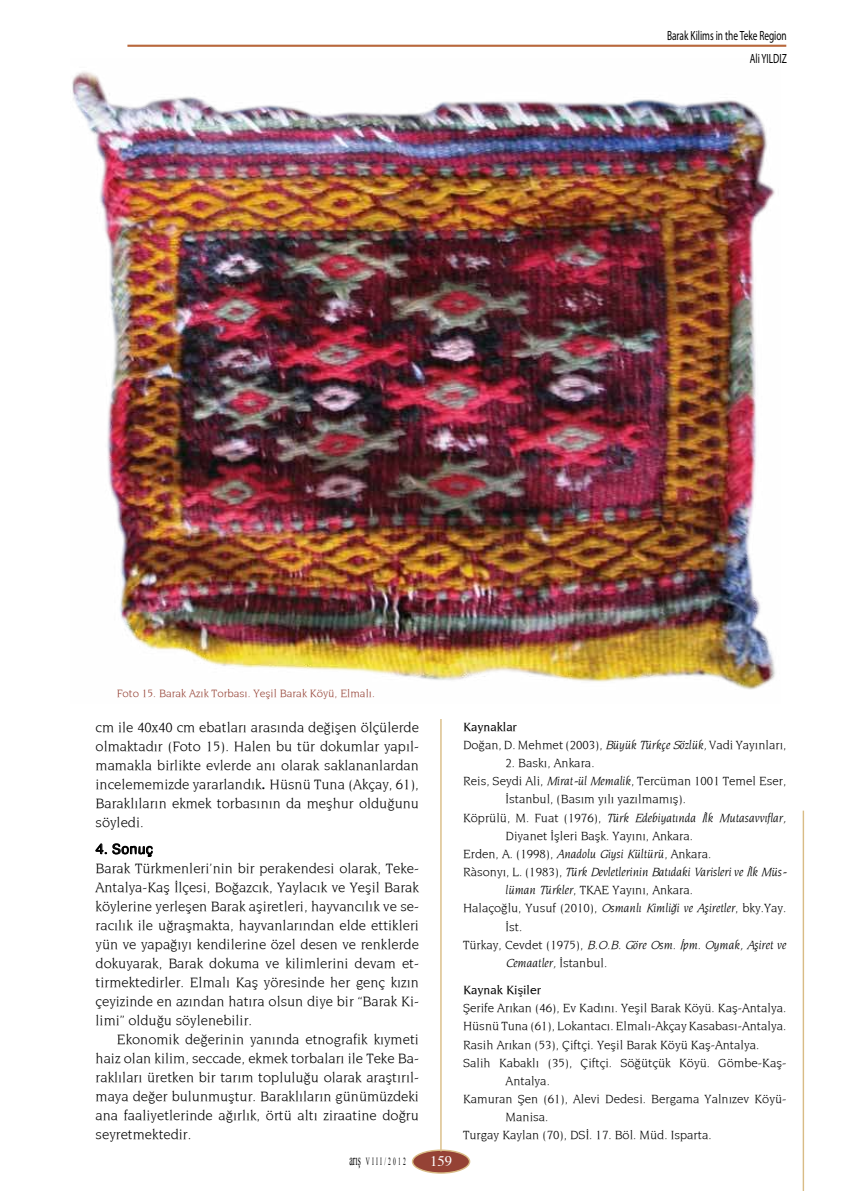
<style>
.page{position:relative;width:851px;height:1191px;background:#fff}
.page>*{position:absolute;margin:0;border:0;box-sizing:border-box;transform-origin:0 0}
.t1{font:14.55px/19px "Novarese";color:#000;text-align:justify}
.t2{font:14.55px "Times";color:#fff}
.t3{font:13.35px/23.4px "Myriad Pro";color:#000;text-align:right;scale:.7 1}
.t4{font:13.05px "Hel Con Solaris";color:#000;scale:1.25 1}
.t5{font:12.75px/18.1px "Novarese";color:#000}
.t6{font:italic 12.75px "Novarese";color:#000}
.t7{font:500 12.75px "Novarese";color:#000}
.t8{font:11.4px "Novarese";color:#954235}
.t9{font:10.95px "Times New Roman";letter-spacing:.4em;color:#000;scale:.51 1}
.s1{font-weight:700}
.s2{font-size:15.6px}
.s3{font-weight:500}
.s4{font-style:italic}
.s5{font-style:normal}
</style>
<div class="page">
<hr style="left:127px;top:45px;width:659px;height:2px;background:#b9683c">
<hr style="left:802px;top:810px;width:2px;height:381px;background:#d9bc86">
<div style="left:412px;top:1150px;width:57px;height:23px;background:#954235;border-radius:50%"></div>
<div style="left:412px;top:1149px;width:58px;height:24px;border:1px solid #d9bc86;border-radius:50%"></div>
<hr style="left:440px;top:719px;width:1px;height:432px;background:#d9bc86">
<svg style="left:96px;top:843px;width:11px;height:11px"></svg>
<svg style="left:113px;top:843px;width:39px;height:13px"></svg>
<img style="left:72px;top:71px;width:703px;height:619px">
<p class="t3" style="left:667px;top:25px;width:172px">Barak Kilims in the Teke Region<br>Ali YILDIZ</p>
<p class="t8" style="left:117px;top:687px;width:259px">Foto 15. Barak Azık Torbası. Yeşil Barak Köyü, Elmalı.</p>
<p class="t1" style="left:96px;top:717px;width:325px">cm ile 40x40 cm ebatları arasında değişen ölçülerde olmaktadır (Foto 15). Halen bu tür dokumlar yapıl&shy;mamakla birlikte evlerde anı olarak saklananlardan incelememizde yararlandık<span class="s1">.</span> Hüsnü Tuna (Akçay, 61), Baraklıların ekmek torbasının da meşhur olduğunu söyledi.</p>
<p class="t4" style="left:96px;top:841px;width:47px">4. Sonuç</p>
<p class="t1" style="left:96px;top:858px;width:325px">Barak Türkmenleri’nin bir perakendesi olarak, Teke-Antalya-Kaş İlçesi, Boğazcık, Yaylacık ve Yeşil Barak köylerine yerleşen Barak aşiretleri, hayvancılık ve se&shy;racılık ile uğraşmakta, hayvanlarından elde ettikleri yün ve yapağıyı kendilerine özel desen ve renklerde dokuyarak, Barak dokuma ve kilimlerini devam et&shy;tirmektedirler. Elmalı Kaş yöresinde her genç kızın çeyizinde en azından hatıra olsun diye bir “Barak Ki&shy;limi” olduğu söylenebilir.</p>
<p class="t1" style="left:96px;top:1029px;width:325px;text-indent:21px">Ekonomik değerinin yanında etnografik kıymeti haiz olan kilim, seccade, ekmek torbaları ile Teke Ba&shy;raklıları üretken bir tarım topluluğu olarak araştırıl&shy;maya değer bulunmuştur. Baraklıların günümüzdeki ana faaliyetlerinde ağırlık, örtü altı ziraatine doğru seyretmektedir.</p>
<p class="t9" style="left:349px;top:1154px;width:112px"><span class="s2">arış</span> VIII/2012</p>
<p class="t2" style="left:430px;top:1147px;width:23px">159</p>
<p class="t5" style="left:463px;top:717px;width:325px"><span class="s3">Kaynaklar<br></span>Doğan, D. Mehmet (2003), <span class="s4">Büyük Türkçe Sözlük,</span> Vadi Yayınları,</p>
<p class="t5" style="left:505px;top:753px;width:90px">2. Baskı, Ankara.</p>
<p class="t5" style="left:463px;top:771px;width:325px">Reis, Seydi Ali, <span class="s4">Mirat-ül Memalik</span>, Tercüman 1001 Temel Eser,</p>
<p class="t5" style="left:505px;top:789px;width:182px">İstanbul, (Basım yılı yazılmamış).</p>
<p class="t6" style="left:463px;top:810px;width:325px"><span class="s5">Köprülü, M. Fuat (1976),</span> Türk Edebiyatında İlk Mutasavvıflar,</p>
<p class="t5" style="left:505px;top:826px;width:189px">Diyanet İşleri Başk. Yayını, Ankara.</p>
<p class="t5" style="left:463px;top:844px;width:250px">Erden, A. (1998), <span class="s4">Anadolu Giysi Kültürü</span>, Ankara.</p>
<p class="t6" style="left:463px;top:864px;width:325px"><span class="s5">Ràsonyı, L. (1983),</span> Türk Devletlerinin Batıdaki Varisleri ve İlk Müs-</p>
<p class="t5" style="left:505px;top:880px;width:189px"><span class="s4">lüman Türkler</span>, TKAE Yayını, Ankara.</p>
<p class="t5" style="left:463px;top:898px;width:325px">Halaçoğlu, Yusuf (2010), <span class="s4">Osmanlı Kimliği ve Aşiretler</span>, bky.Yay.</p>
<p class="t5" style="left:505px;top:917px;width:18px">İst.</p>
<p class="t6" style="left:463px;top:937px;width:325px"><span class="s5">Türkay, Cevdet (1975),</span> B.O.B. Göre Osm. İpm. Oymak, Aşiret ve</p>
<p class="t6" style="left:505px;top:955px;width:103px">Cemaatler, <span class="s5">İstanbul.</span></p>
<p class="t7" style="left:463px;top:982px;width:80px">Kaynak Kişiler</p>
<p class="t5" style="left:463px;top:998px;width:325px">Şerife Arıkan (46), Ev Kadını. Yeşil Barak Köyü. Kaş-Antalya.</p>
<p class="t5" style="left:463px;top:1016px;width:325px">Hüsnü Tuna (61), Lokantacı. Elmalı-Akçay Kasabası-Antalya.</p>
<p class="t5" style="left:463px;top:1034px;width:298px">Rasih Arıkan (53), Çiftçi. Yeşil Barak Köyü Kaş-Antalya.</p>
<p class="t5" style="left:463px;top:1053px;width:325px">Salih Kabaklı (35), Çiftçi. Söğütçük Köyü. Gömbe-Kaş-</p>
<p class="t5" style="left:505px;top:1071px;width:46px">Antalya.</p>
<p class="t5" style="left:463px;top:1089px;width:325px">Kamuran Şen (61), Alevi Dedesi. Bergama Yalnızev Köyü-</p>
<p class="t5" style="left:505px;top:1107px;width:44px">Manisa.</p>
<p class="t5" style="left:463px;top:1125px;width:250px">Turgay Kaylan (70), DSİ. 17. Böl. Müd. Isparta.</p>
</div>
